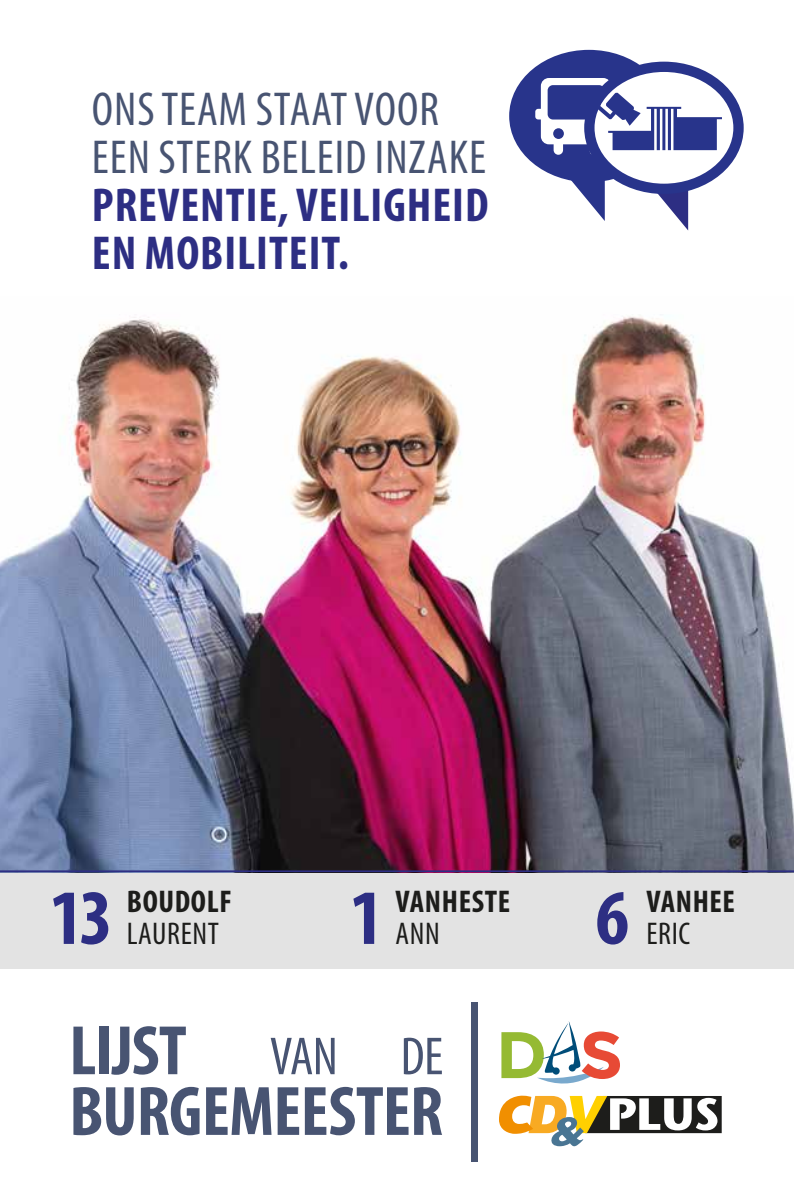
<style>
.page{position:relative;width:794px;height:1191px;background:#fff}
.page>*{position:absolute;margin:0;border:0;box-sizing:border-box;transform-origin:0 0}
.t1{font:700 condensed 78.75px "Myriad Pro";color:#2d2e83}
.t2{font:condensed 47.77px/47.8px "Myriad Pro";letter-spacing:.02em;color:#485472}
.t3{font:700 condensed 47.77px/47.8px "Myriad Pro";letter-spacing:.02em;color:#2d2e83}
.t4{font:700 condensed 31.5px "Myriad Pro";letter-spacing:.02em;color:#1d1d1b}
.t5{font:condensed 31.5px "Myriad Pro";letter-spacing:.02em;color:#1d1d1b}
</style>
<div class="page">
<div style="left:0;top:872px;width:794px;height:97px;background:#e3e3e3"></div>
<svg style="left:499px;top:1021px;width:222px;height:125px"></svg>
<svg style="left:73px;top:1026px;width:22px;height:48px"></svg>
<div style="left:99px;top:1026px;width:9px;height:48px;background:#485472"></div>
<svg style="left:111px;top:1026px;width:75px;height:48px"></svg>
<svg style="left:271px;top:1037px;width:63px;height:37px"></svg>
<svg style="left:404px;top:1037px;width:38px;height:37px"></svg>
<svg style="left:73px;top:1087px;width:61px;height:48px"></svg>
<svg style="left:141px;top:1086px;width:58px;height:49px"></svg>
<svg style="left:206px;top:1087px;width:65px;height:47px"></svg>
<svg style="left:278px;top:1087px;width:21px;height:47px"></svg>
<svg style="left:305px;top:1086px;width:103px;height:49px"></svg>
<svg style="left:414px;top:1087px;width:28px;height:47px"></svg>
<div style="left:471px;top:1002px;width:6px;height:159px;background:#485472"></div>
<div style="left:509px;top:50px;width:159px;height:132px;background:#28348b;border-radius:50%"></div>
<svg style="left:535px;top:62px;width:208px;height:168px"></svg>
<img style="left:0;top:315px;width:794px;height:555px">
<hr style="left:0;top:870px;width:794px;height:2px;background:#2d2e83">
<p class="t2" style="left:92px;top:86px;width:395px">ONS TEAM STAAT VOOR<br>EEN STERK BELEID INZAKE</p>
<p class="t3" style="left:92px;top:182px;width:398px">PREVENTIE, VEILIGHEID<br>EN MOBILITEIT.</p>
<p class="t4" style="left:127px;top:884px;width:106px">BOUDOLF</p>
<p class="t5" style="left:127px;top:916px;width:94px">LAURENT</p>
<p class="t4" style="left:395px;top:884px;width:116px">VANHESTE</p>
<p class="t5" style="left:395px;top:916px;width:46px">ANN</p>
<h1 class="t1" style="left:50px;top:874px;width:65px">13</h1>
<h1 class="t1" style="left:350px;top:874px;width:35px">1</h1>
<h1 class="t1" style="left:595px;top:874px;width:35px">6</h1>
<p class="t4" style="left:646px;top:884px;width:90px">VANHEE</p>
<p class="t5" style="left:646px;top:916px;width:45px">ERIC</p>
</div>
